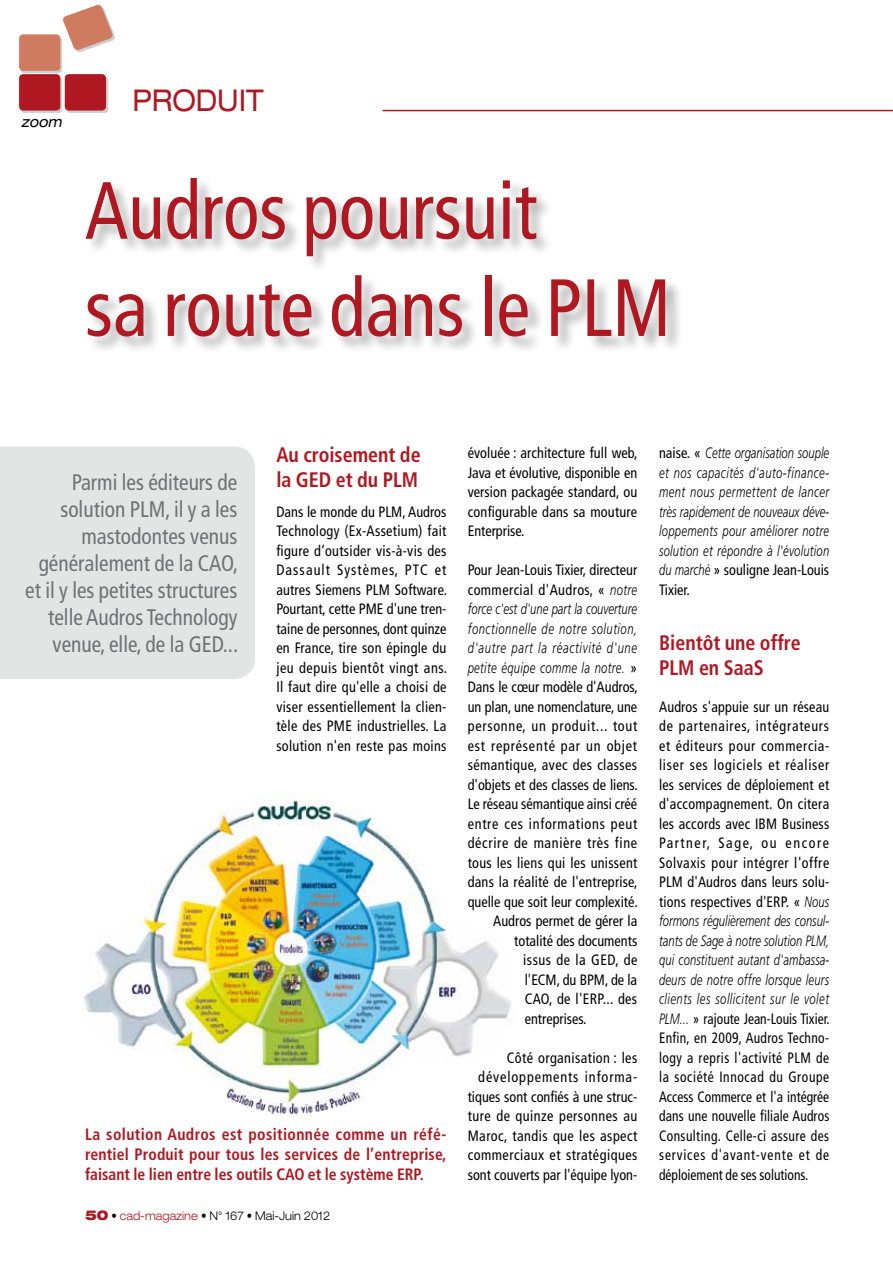
<style>
.page{position:relative;width:893px;height:1263px;background:#fff}
.page>*{position:absolute;margin:0;border:0;box-sizing:border-box;transform-origin:0 0}
.t1{font:condensed 81px/97.2px "Frutiger";color:#b01821;scale:.93 1}
.t2{font:expanded 30px "Helvetica Neue";color:#b01821;scale:.9 1}
.t3{font:condensed 22.5px/27px "Frutiger";color:#707172;text-align:right;scale:.95 1}
.t4{font:700 condensed 21px/25.2px "Frutiger";color:#b01821;scale:.95 1}
.t5{font:700 condensed 16.5px/19.8px "Frutiger";color:#b01821;text-align:justify;scale:.95 1}
.t6{font:condensed 15px/19.5px "Frutiger";letter-spacing:.02em;color:#000;text-align:justify;scale:.95 1}
.t7{font:condensed 15px/19.5px "Frutiger";letter-spacing:.02em;color:#000;text-align:justify;scale:.94 1}
.t8{font:condensed 15px "Frutiger";color:#000;scale:.95 1}
.t9{font:italic 300 15px/19.5px "Frutiger";letter-spacing:.025em;color:#000;text-align:justify;scale:.75 1}
.t10{font:condensed 15px "Frutiger";letter-spacing:.05em;color:#000;scale:.95 1}
.t11{font:italic 300 15px "Frutiger";color:#000;scale:.75 1}
.t12{font:italic 300 15px "Frutiger";letter-spacing:.045em;color:#000;scale:.75 1}
.t13{font:italic 300 15px "Frutiger";letter-spacing:.06em;color:#000;scale:.75 1}
.t14{font:condensed 15px "Frutiger";letter-spacing:.045em;color:#000;scale:.95 1}
.t15{font:condensed 15px "Frutiger";letter-spacing:.055em;color:#000;scale:.95 1}
.t16{font:italic expanded 15px "Helvetica Neue";color:#000;scale:.9 1}
.t17{font:300 expanded 12px "Helvetica Neue";color:#000;scale:.9 1}
.s1{font-weight:900;font-size:13.5px;color:#b01821}
.s2{color:#b01821}
.s3{font-weight:300;font-style:italic;font-stretch:normal}
.s4{font-weight:400;font-style:normal;font-stretch:condensed}
</style>
<div class="page">
<div style="left:21px;top:7px;width:94px;height:106px;background:#000;opacity:.2"></div>
<div style="left:20px;top:35px;width:40px;height:35px;background:#ce7b60;border-radius:3px"></div>
<div style="left:19px;top:34px;width:41px;height:37px;border:1px solid #ce7b60;border-radius:3px"></div>
<div style="left:20px;top:75px;width:40px;height:35px;background:#b01821;border-radius:3px"></div>
<div style="left:19px;top:74px;width:41px;height:37px;border:1px solid #b01821;border-radius:3px"></div>
<div style="left:65px;top:75px;width:40px;height:35px;background:#b01821;border-radius:3px"></div>
<div style="left:65px;top:74px;width:41px;height:37px;border:1px solid #b01821;border-radius:3px"></div>
<svg style="left:61px;top:4px;width:54px;height:49px"></svg>
<hr style="left:383px;top:110px;width:510px;height:1px;background:#b01821">
<img style="left:83px;top:799px;width:428px;height:316px">
<div style="left:86px;top:177px;width:597px;height:176px;background:#000;opacity:.3"></div>
<div style="left:0;top:446px;width:255px;height:233px;background:#e3e4e4"></div>
<p class="t16" style="left:21px;top:113px;width:46px">zoom</p>
<h2 class="t2" style="left:132px;top:82px;width:148px">PRODUIT</h2>
<h1 class="t1" style="left:85px;top:163px;width:631px">Audros poursuit<br>sa route dans le PLM</h1>
<h3 class="t3" style="left:25px;top:469px;width:226px">Parmi les éditeurs de solution PLM, il y a les mastodontes venus généralement de la CAO, et il y les petites structures telle Audros Technology venue, elle, de la GED...</h3>
<h3 class="t4" style="left:276px;top:442px;width:153px">Au croisement de la GED et du PLM</h3>
<p class="t6" style="left:276px;top:502px;width:181px">Dans le monde du PLM, Audros Technology (Ex-Assetium) fait figure d’outsider vis-à-vis des Dassault Systèmes, PTC et autres Siemens PLM Software.<br>Pourtant, cette PME d'une tren&shy;taine de personnes, dont quinze en France, tire son épingle du jeu depuis bientôt vingt ans.<br>Il faut dire qu'elle a choisi de viser essentiellement la clien&shy;tèle des PME industrielles. La solution n'en reste pas moins</p>
<p class="t5" style="left:85px;top:1124px;width:382px">La solution Audros est positionnée comme un réfé&shy;rentiel Produit pour tous les services de l’entreprise, faisant le lien entre les outils CAO et le système ERP.</p>
<p class="t17" style="left:85px;top:1209px;width:274px"><span class="s1">50</span> • <span class="s2">cad-magazine</span> • N° 167 • Mai-Juin 2012</p>
<p class="t6" style="left:468px;top:443px;width:180px">évoluée : architecture full web, Java et évolutive, disponible en version packagée standard, ou configurable dans sa mouture Enterprise.</p>
<p class="t8" style="left:468px;top:561px;width:180px">Pour Jean-Louis Tixier, directeur</p>
<p class="t6" style="left:468px;top:580px;width:180px">commercial d'Audros, « <span class="s3">notre</span></p>
<p class="t11" style="left:468px;top:600px;width:227px">force c'est d'une part la couverture</p>
<p class="t12" style="left:468px;top:620px;width:228px">fonctionnelle de notre solution,</p>
<p class="t13" style="left:468px;top:639px;width:227px">d'autre part la réactivité d'une</p>
<p class="t9" style="left:468px;top:658px;width:227px">petite équipe comme la notre. <span class="s4">»</span></p>
<p class="t8" style="left:468px;top:678px;width:180px">Dans le cœur modèle d'Audros,</p>
<p class="t8" style="left:468px;top:698px;width:180px">un plan, une nomenclature, une</p>
<p class="t10" style="left:468px;top:717px;width:180px">personne, un produit... tout</p>
<p class="t15" style="left:468px;top:737px;width:180px">est représenté par un objet</p>
<p class="t6" style="left:468px;top:755px;width:180px">sémantique, avec des classes</p>
<p class="t8" style="left:468px;top:776px;width:180px">d'objets et des classes de liens.</p>
<p class="t8" style="left:468px;top:795px;width:180px">Le réseau sémantique ainsi créé</p>
<p class="t10" style="left:468px;top:815px;width:180px">entre ces informations peut</p>
<p class="t14" style="left:468px;top:834px;width:180px">décrire de manière très fine</p>
<p class="t6" style="left:468px;top:853px;width:180px">tous les liens qui les unissent</p>
<p class="t6" style="left:468px;top:872px;width:180px">dans la réalité de l'entreprise,</p>
<p class="t8" style="left:468px;top:893px;width:180px">quelle que soit leur complexité.</p>
<p class="t8" style="left:493px;top:912px;width:153px">Audros permet de gérer la</p>
<p class="t8" style="left:514px;top:932px;width:131px">totalité des documents</p>
<p class="t6" style="left:523px;top:950px;width:122px">issus de la GED, de</p>
<p class="t8" style="left:525px;top:971px;width:120px">l'ECM, du BPM, de la</p>
<p class="t6" style="left:525px;top:989px;width:120px">CAO, de l'ERP... des</p>
<p class="t8" style="left:525px;top:1010px;width:67px">entreprises.</p>
<p class="t6" style="left:468px;top:1048px;width:180px;text-align:right">Côté organisation : les développements informa&shy;tiques sont confiés à une struc&shy;ture de quinze personnes au<br>Maroc, tandis que les aspect commerciaux et stratégiques sont couverts par l'équipe lyon-</p>
<p class="t9" style="left:659px;top:443px;width:228px"><span class="s4">naise. «</span> Cette organisation souple et nos capacités d'auto-finance&shy;ment nous permettent de lancer très rapidement de nouveaux déve&shy;loppements pour améliorer notre solution et répondre à l'évolution du marché <span class="s4">» souligne Jean-Louis Tixier.</span></p>
<h3 class="t4" style="left:659px;top:630px;width:151px">Bientôt une offre<br>PLM en SaaS</h3>
<p class="t7" style="left:659px;top:697px;width:183px">Audros s'appuie sur un réseau de partenaires, intégrateurs et éditeurs pour commercia&shy;liser ses logiciels et réaliser les services de déploiement et d'accompagnement. On citera les accords avec IBM Business Partner, Sage, ou encore Solvaxis pour intégrer l'offre PLM d'Audros dans leurs solu&shy;tions respectives d'ERP. « <span class="s3">Nous formons régulièrement des consul&shy;tants de Sage à notre solution PLM, qui constituent autant d'ambassa&shy;deurs de notre offre lorsque leurs clients les sollicitent sur le volet PLM...</span> » rajoute Jean-Louis Tixier.<br>Enfin, en 2009, Audros Techno&shy;logy a repris l'activité PLM de la société Innocad du Groupe Access Commerce et l'a intégrée dans une nouvelle filiale Audros Consulting. Celle-ci assure des services d'avant-vente et de déploiement de ses solutions.</p>
</div>
